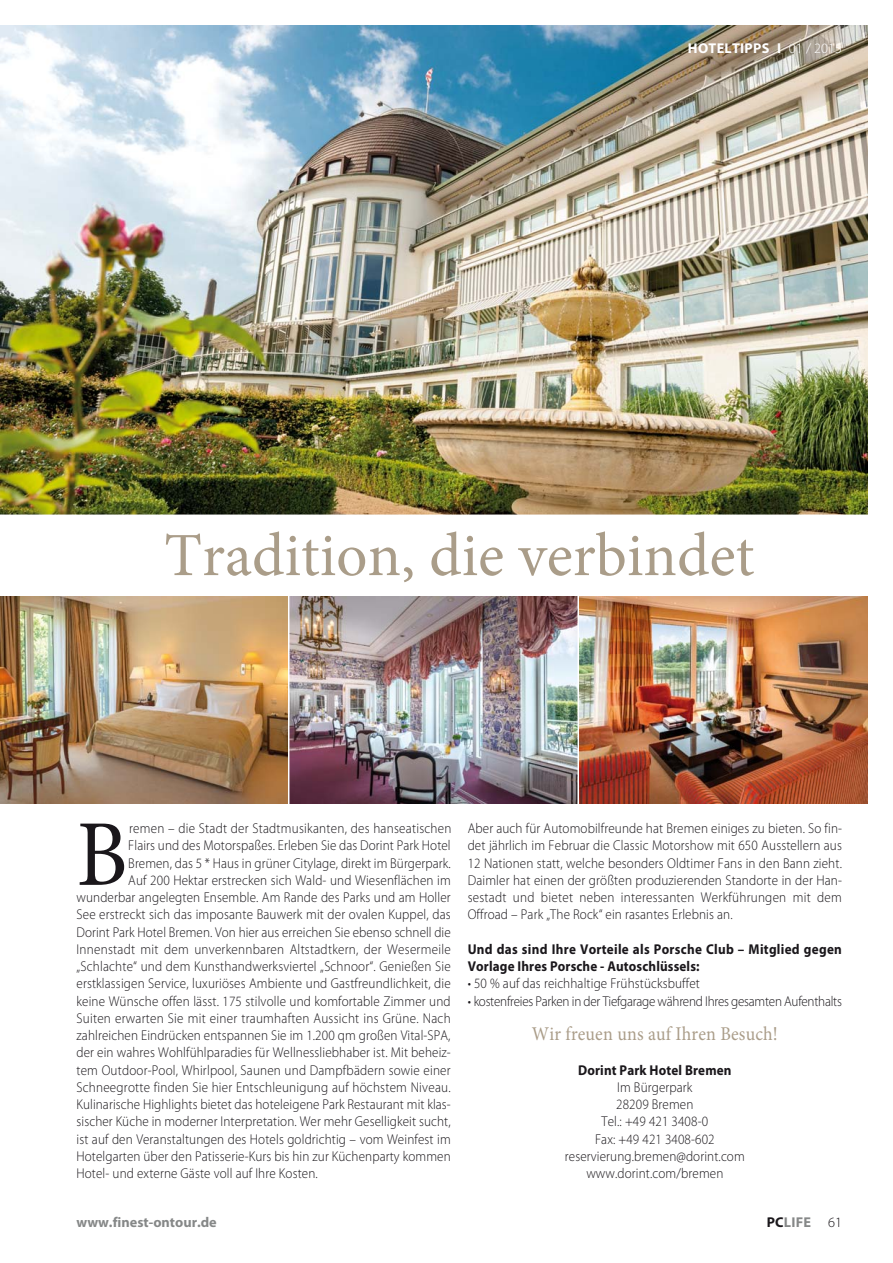
<style>
.page{position:relative;width:893px;height:1263px;background:#fff}
.page>*{position:absolute;margin:0;border:0;box-sizing:border-box;transform-origin:0 0}
.t1{font:94.2px "Minion Pro";color:#1a171b;scale:.92 1}
.t2{font:61.5px "Minion Pro";color:#aa9d89}
.t3{font:19.5px "Minion Pro";letter-spacing:.01em;color:#aa9d89;scale:.92 1}
.t4{font:300 14.25px/17.2px "Myriad Pro";letter-spacing:.01em;color:#1a171b;text-align:justify;scale:.92 1}
.t5{font:700 14.25px/17.2px "Myriad Pro";letter-spacing:.01em;color:#1a171b;scale:.92 1}
.t6{font:300 14.25px "Myriad Pro";letter-spacing:-.02em;color:#1a171b;scale:.92 1}
.t7{font:700 14.25px "Myriad Pro";color:#868888}
.t8{font:700 14.25px "Myriad Pro";letter-spacing:.02em;color:#fff}
.s1{font-weight:300}
.s2{color:#1a171b}
.s3{font-weight:300;color:#1a171b}
</style>
<div class="page">
<img style="left:1px;top:26px;width:866px;height:488px">
<img style="left:0;top:596px;width:577px;height:208px">
<img style="left:579px;top:596px;width:288px;height:208px">
<hr style="left:288px;top:595px;width:1px;height:222px;background:#fff">
<p class="t8" style="left:688px;top:43px;width:155px">HOTELTIPPS I <span class="s1">01 / 2015</span></p>
<h2 class="t2" style="left:164px;top:518px;width:592px">Tradition, die verbindet</h2>
<h1 class="t1" style="left:77px;top:797px;width:57px">B</h1>
<p class="t4" style="left:129px;top:821px;width:352px">remen – die Stadt der Stadtmusikanten, des hanseatischen</p>
<p class="t4" style="left:128px;top:838px;width:352px">Flairs und des Motorspaßes. Erleben Sie das Dorint Park Hotel</p>
<p class="t4" style="left:128px;top:855px;width:352px">Bremen, das 5 * Haus in grüner Citylage, direkt im Bürgerpark.</p>
<p class="t4" style="left:128px;top:873px;width:352px">Auf 200 Hektar erstrecken sich Wald- und Wiesenflächen im</p>
<p class="t4" style="left:77px;top:890px;width:408px">wunderbar angelegten Ensemble. Am Rande des Parks und am Holler</p>
<p class="t4" style="left:77px;top:907px;width:408px">See erstreckt sich das imposante Bauwerk mit der ovalen Kuppel, das</p>
<p class="t4" style="left:77px;top:924px;width:408px">Dorint Park Hotel Bremen. Von hier aus erreichen Sie ebenso schnell die</p>
<p class="t4" style="left:77px;top:942px;width:408px">Innenstadt mit dem unverkennbaren Altstadtkern, der Wesermeile</p>
<p class="t4" style="left:77px;top:959px;width:408px">„Schlachte“ und dem Kunsthandwerksviertel „Schnoor“. Genießen Sie</p>
<p class="t4" style="left:77px;top:976px;width:408px">erstklassigen Service, luxuriöses Ambiente und Gastfreundlichkeit, die</p>
<p class="t4" style="left:77px;top:993px;width:408px">keine Wünsche offen lässt. 175 stilvolle und komfortable Zimmer und</p>
<p class="t4" style="left:77px;top:1011px;width:408px">Suiten erwarten Sie mit einer traumhaften Aussicht ins Grüne. Nach</p>
<p class="t4" style="left:77px;top:1028px;width:408px">zahlreichen Eindrücken entspannen Sie im 1.200 qm großen Vital-SPA,</p>
<p class="t4" style="left:77px;top:1045px;width:408px">der ein wahres Wohlfühlparadies für Wellnessliebhaber ist. Mit beheiz-</p>
<p class="t4" style="left:77px;top:1062px;width:408px">tem Outdoor-Pool, Whirlpool, Saunen und Dampfbädern sowie einer</p>
<p class="t4" style="left:76px;top:1080px;width:408px">Schneegrotte finden Sie hier Entschleunigung auf höchstem Niveau.</p>
<p class="t4" style="left:76px;top:1097px;width:408px">Kulinarische Highlights bietet das hoteleigene Park Restaurant mit klas-</p>
<p class="t4" style="left:76px;top:1114px;width:408px">sischer Küche in moderner Interpretation. Wer mehr Geselligkeit sucht,</p>
<p class="t4" style="left:76px;top:1131px;width:408px">ist auf den Veranstaltungen des Hotels goldrichtig – vom Weinfest im</p>
<p class="t4" style="left:76px;top:1149px;width:408px">Hotelgarten über den Patisserie-Kurs bis hin zur Küchenparty kommen</p>
<p class="t4" style="left:76px;top:1166px;width:264px">Hotel- und externe Gäste voll auf Ihre Kosten.</p>
<p class="t4" style="left:468px;top:821px;width:408px">Aber auch für Automobilfreunde hat Bremen einiges zu bieten. So fin&shy;det jährlich im Februar die Classic Motorshow mit 650 Ausstellern aus 12 Nationen statt, welche besonders Oldtimer Fans in den Bann zieht.<br>Daimler hat einen der größten produzierenden Standorte in der Han&shy;sestadt und bietet neben interessanten Werkführungen mit dem Offroad – Park „The Rock“ ein rasantes Erlebnis an.</p>
<p class="t5" style="left:468px;top:942px;width:408px">Und das sind Ihre Vorteile als Porsche Club – Mitglied gegen<br>Vorlage Ihres Porsche - Autoschlüssels:</p>
<p class="t4" style="left:468px;top:976px;width:254px">• 50 % auf das reichhaltige Frühstücksbuffet</p>
<p class="t6" style="left:468px;top:995px;width:408px">• kostenfreies Parken in der Tiefgarage während Ihres gesamten Aufenthalts</p>
<h3 class="t3" style="left:532px;top:1022px;width:269px">Wir freuen uns auf Ihren Besuch!</h3>
<p class="t5" style="left:578px;top:1062px;width:168px">Dorint Park Hotel Bremen</p>
<p class="t4" style="left:565px;top:1080px;width:197px;text-align:center">Im Bürgerpark<br>28209 Bremen<br>Tel.: +49 421 3408-0<br>Fax: +49 421 3408-602 reservierung.bremen@dorint.com www.dorint.com/bremen</p>
<p class="t7" style="left:77px;top:1216px;width:142px">www.finest-ontour.de</p>
<p class="t7" style="left:767px;top:1216px;width:77px"><span class="s2">PC</span>LIFE <span class="s3">61</span></p>
</div>
